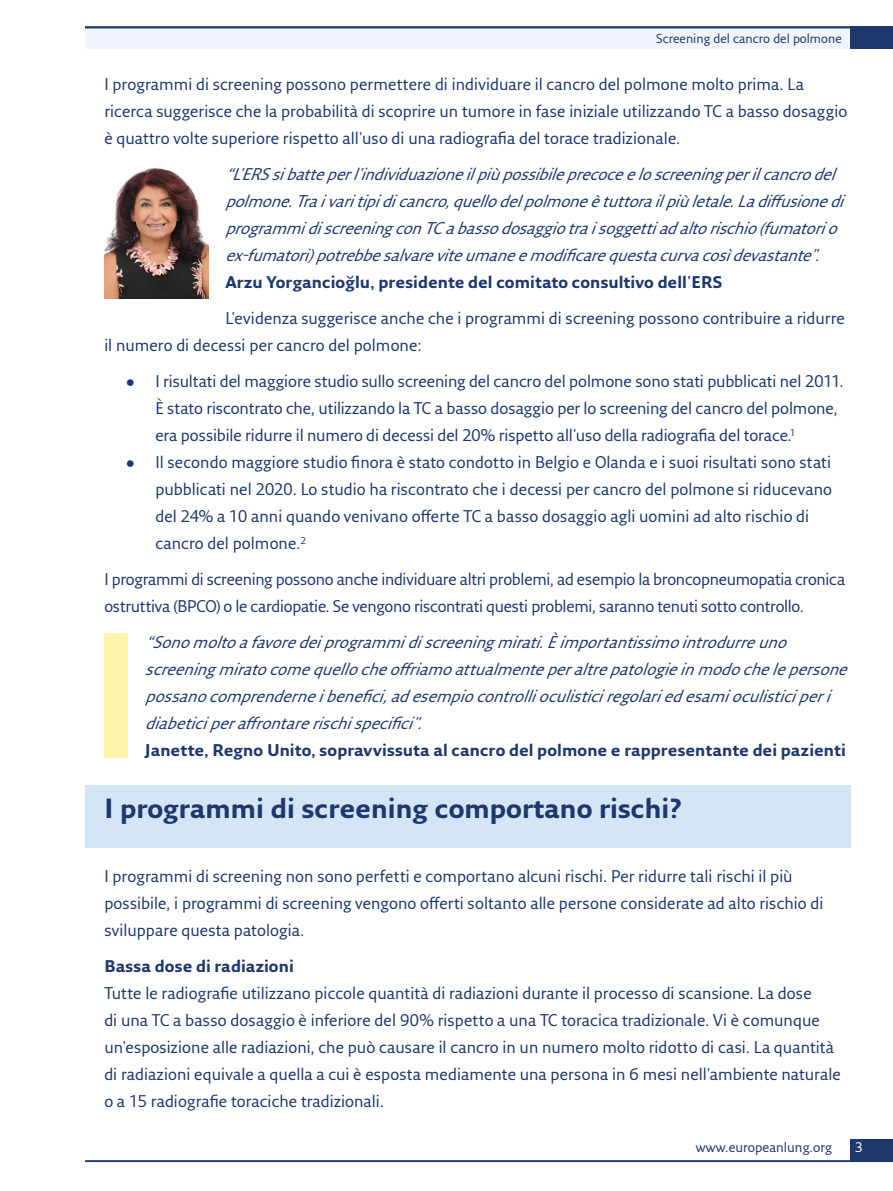
<style>
.page{position:relative;width:893px;height:1191px;background:#fff}
.page>*{position:absolute;margin:0;border:0;box-sizing:border-box;transform-origin:0 0}
.t1{font:700 27px "Fresco Sans Pro";color:#1e376d}
.H___B-head{font:16.5px/27px "Fresco Sans Pro";color:#1e376d}
.H___B-head-2{font:italic 16.5px/27px "Fresco Sans Pro";color:#1e376d}
.H___B-head-3{font:700 16.5px "Fresco Sans Pro";letter-spacing:.005em;color:#1e376d}
.Running_foot_left{font:13.5px "Fresco Sans Pro";color:#1e376d}
.t2{font:13.5px "Fresco Sans Pro";color:#fff}
.Running_head_left{font:12.75px "Fresco Sans Pro";color:#1e376d}
</style>
<div class="page">
<div style="left:85px;top:26px;width:808px;height:23px;background:#eff5fb"></div>
<div style="left:850px;top:26px;width:43px;height:23px;background:#1e376d"></div>
<div style="left:850px;top:1138px;width:43px;height:23px;background:#1e376d"></div>
<hr style="left:85px;top:26px;width:808px;height:2px;background:#1e376d">
<hr style="left:85px;top:1160px;width:808px;height:2px;background:#1e376d">
<div style="left:85px;top:785px;width:765px;height:63px;background:#d4e5f5"></div>
<img style="left:104px;top:167px;width:104px;height:131px">
<div style="left:104px;top:633px;width:24px;height:125px;background:#fff4ac"></div>
<p class="Running_head_left" style="left:656px;top:30px;width:187px">Screening del cancro del polmone</p>
<p class="H___B-head" style="left:104px;top:70px;width:745px">I programmi di screening possono permettere di individuare il cancro del polmone molto prima. La ricerca suggerisce che la probabilità di scoprire un tumore in fase iniziale utilizzando TC a basso dosaggio è quattro volte superiore rispetto all'uso di una radiografia del torace tradizionale.</p>
<p class="H___B-head-2" style="left:225px;top:160px;width:626px">“L'ERSsibatteperl'individuazioneilpiùpossibileprecoceeloscreeningperilcancrodel polmone.Traivaritipidicancro,quellodelpolmoneètuttorailpiùletale.Ladiffusionedi programmidiscreeningconTCabassodosaggiotraisoggettiadaltorischio(fumatorio ex-fumatori)potrebbesalvareviteumaneemodificarequestacurvacosìdevastante".</p>
<p class="H___B-head-3" style="left:225px;top:272px;width:499px">Arzu Yorgancioğlu, presidente del comitato consultivo dell'ERS</p>
<p class="H___B-head" style="left:104px;top:304px;width:742px;text-indent:121px">L'evidenza suggerisce anche che i programmi di screening possono contribuire a ridurre il numero di decessi per cancro del polmone:</p>
<p class="H___B-head" style="left:155px;top:367px;width:690px;text-indent:-30px">• I risultati del maggiore studio sullo screening del cancro del polmone sono stati pubblicati nel 2011.<br>È stato riscontrato che, utilizzando la TC a basso dosaggio per lo screening del cancro del polmone, era possibile ridurre il numero di decessi del 20% rispetto all'uso della radiografia del torace.<sup>1</sup></p>
<p class="H___B-head" style="left:155px;top:448px;width:678px;text-indent:-30px">• Il secondo maggiore studio finora è stato condotto in Belgio e Olanda e i suoi risultati sono stati pubblicati nel 2020. Lo studio ha riscontrato che i decessi per cancro del polmone si riducevano del 24% a 10 anni quando venivano offerte TC a basso dosaggio agli uomini ad alto rischio di cancro del polmone.<sup>2</sup></p>
<p class="H___B-head" style="left:104px;top:565px;width:742px">I programmi di screening possono anche individuare altri problemi, ad esempio la broncopneumopatia cronica ostruttiva (BPCO) o le cardiopatie. Se vengono riscontrati questi problemi, saranno tenuti sotto controllo.</p>
<p class="H___B-head-2" style="left:145px;top:628px;width:710px">“Sonomoltoafavoredeiprogrammidiscreeningmirati.Èimportantissimointrodurreuno screeningmiratocomequellocheoffriamoattualmenteperaltrepatologieinmodochelepersone possanocomprenderneibenefici,adesempiocontrollioculisticiregolariedesamioculisticiperi diabeticiperaffrontarerischispecifici".</p>
<p class="H___B-head-3" style="left:145px;top:740px;width:702px">Janette, Regno Unito, sopravvissuta al cancro del polmone e rappresentante dei pazienti</p>
<p class="t1" style="left:104px;top:792px;width:579px">I programmi di screening comportano rischi?</p>
<p class="H___B-head" style="left:104px;top:862px;width:721px">I programmi di screening non sono perfetti e comportano alcuni rischi. Per ridurre tali rischi il più possibile, i programmi di screening vengono offerti soltanto alle persone considerate ad alto rischio di sviluppare questa patologia.</p>
<p class="H___B-head-3" style="left:104px;top:956px;width:191px">Bassa dose di radiazioni</p>
<p class="H___B-head" style="left:104px;top:979px;width:738px">Tutte le radiografie utilizzano piccole quantità di radiazioni durante il processo di scansione. La dose<br>di una TC a basso dosaggio è inferiore del 90% rispetto a una TC toracica tradizionale. Vi è comunque un'esposizione alle radiazioni, che può causare il cancro in un numero molto ridotto di casi. La quantità di radiazioni equivale a quella a cui è esposta mediamente una persona in 6 mesi nell'ambiente naturale o a 15 radiografie toraciche tradizionali.</p>
<p class="Running_foot_left" style="left:696px;top:1138px;width:138px">www.europeanlung.org</p>
<p class="t2" style="left:855px;top:1139px;width:10px">3</p>
</div>
